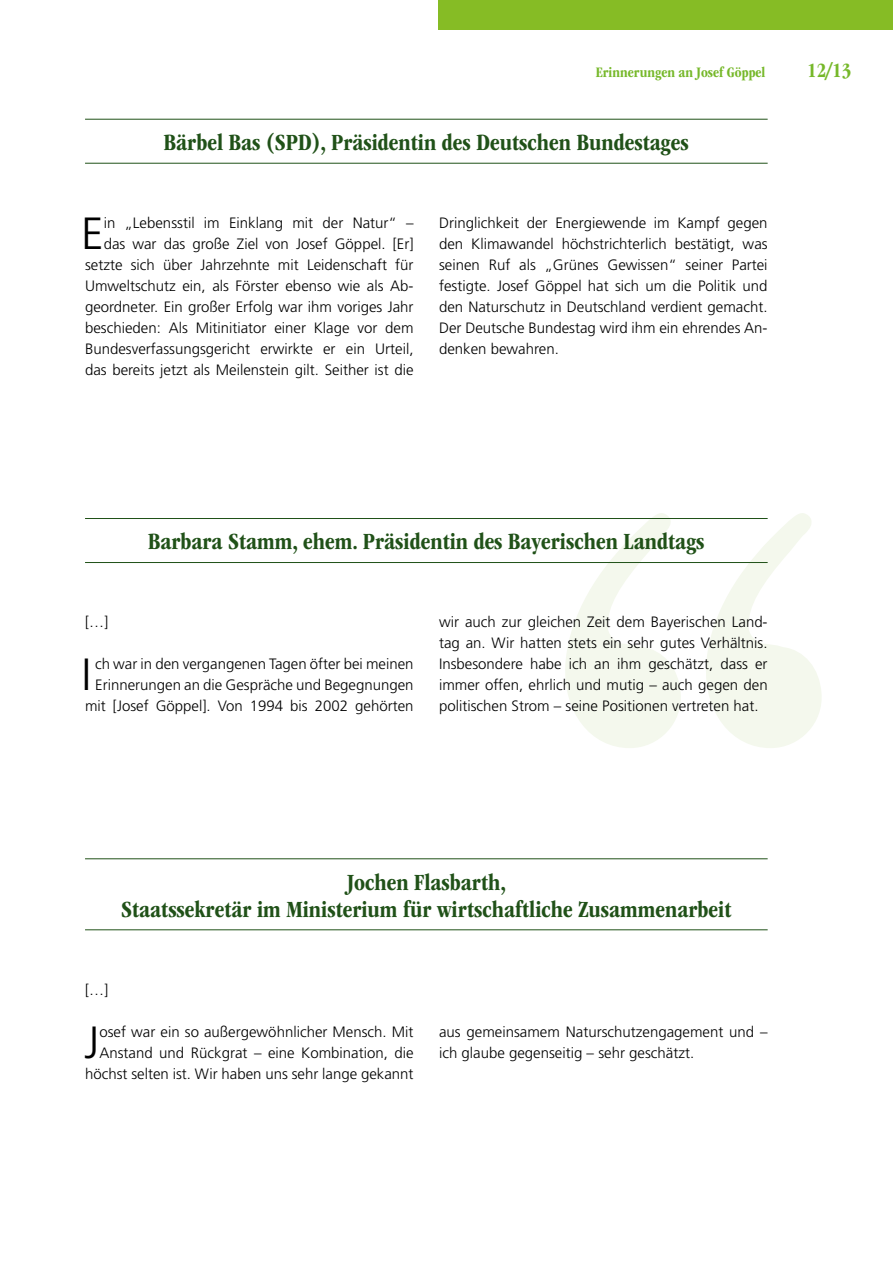
<style>
.page{position:relative;width:893px;height:1263px;background:#fff}
.page>*{position:absolute;margin:0;border:0;box-sizing:border-box;transform-origin:0 0}
.LT_2-Sp_Initial{font:300 45.15px "Frutiger LT Std";color:#000}
.H4_-_Zitat{font:700 condensed 24px/27px "ITC Garamond Std";color:#205118;text-align:center}
.t1{font:700 condensed 21px "ITC Garamond Std";color:#76b82a}
.LT_2-Sp_Initial-2{font:300 15px/21px "Frutiger LT Std";color:#000;text-align:right}
.t2{font:700 condensed 15px "ITC Garamond Std";color:#76b82a}
.LT_2-Sp{font:300 15px "Frutiger LT Std";color:#000}
</style>
<div class="page">
<svg style="left:565px;top:513px;width:257px;height:235px"></svg>
<div style="left:438px;top:0;width:455px;height:30px;background:#86bc25"></div>
<hr style="left:85px;top:119px;width:683px;height:1px;background:#205118">
<hr style="left:85px;top:163px;width:683px;height:1px;background:#205118">
<hr style="left:85px;top:518px;width:683px;height:1px;background:#205118">
<hr style="left:85px;top:562px;width:683px;height:1px;background:#205118">
<hr style="left:85px;top:858px;width:683px;height:1px;background:#205118">
<hr style="left:85px;top:929px;width:683px;height:1px;background:#205118">
<p class="t2" style="left:596px;top:63px;width:171px">Erinnerungen an Josef Göppel</p>
<h3 class="t1" style="left:807px;top:58px;width:46px">12/13</h3>
<h1 class="H4_-_Zitat" style="left:164px;top:129px;width:526px">Bärbel Bas (SPD), Präsidentin des Deutschen Bundestages</h1>
<p class="LT_2-Sp_Initial-2" style="left:85px;top:213px;width:330px">in „Lebensstil im Einklang mit der Natur“ – das war das große Ziel von Josef Göppel. [Er] setzte sich über Jahrzehnte mit Leidenschaft für Umweltschutz ein, als Förster ebenso wie als Ab&shy;geordneter. Ein großer Erfolg war ihm voriges Jahr beschieden: Als Mitinitiator einer Klage vor dem Bundesverfassungsgericht erwirkte er ein Urteil, das bereits jetzt als Meilenstein gilt. Seither ist die</p>
<p class="LT_2-Sp_Initial-2" style="left:439px;top:213px;width:330px;text-align:justify">Dringlichkeit der Energiewende im Kampf gegen den Klimawandel höchstrichterlich bestätigt, was seinen Ruf als „Grünes Gewissen“ seiner Partei festigte. Josef Göppel hat sich um die Politik und den Naturschutz in Deutschland verdient gemacht.<br>Der Deutsche Bundestag wird ihm ein ehrendes An&shy;denken bewahren.</p>
<p class="LT_2-Sp_Initial" style="left:81px;top:208px;width:24px">E</p>
<h1 class="H4_-_Zitat" style="left:148px;top:528px;width:558px">Barbara Stamm, ehem. Präsidentin des Bayerischen Landtags</h1>
<p class="LT_2-Sp" style="left:85px;top:614px;width:25px">[…]</p>
<p class="LT_2-Sp_Initial" style="left:82px;top:649px;width:12px">I</p>
<p class="LT_2-Sp_Initial-2" style="left:85px;top:654px;width:330px">ch war in den vergangenen Tagen öfter bei meinen<br>Erinnerungen an die Gespräche und Begegnungen mit [Josef Göppel]. Von 1994 bis 2002 gehörten</p>
<p class="LT_2-Sp_Initial-2" style="left:439px;top:612px;width:330px;text-align:justify">wir auch zur gleichen Zeit dem Bayerischen Land&shy;tag an. Wir hatten stets ein sehr gutes Verhältnis.<br>Insbesondere habe ich an ihm geschätzt, dass er immer offen, ehrlich und mutig – auch gegen den politischen Strom – seine Positionen vertreten hat.</p>
<h1 class="H4_-_Zitat" style="left:121px;top:869px;width:612px">Jochen Flasbarth,<br>Staatssekretär im Ministerium für wirtschaftliche Zusammenarbeit</h1>
<p class="LT_2-Sp" style="left:85px;top:981px;width:25px">[…]</p>
<p class="LT_2-Sp_Initial" style="left:84px;top:1017px;width:17px">J</p>
<p class="LT_2-Sp_Initial-2" style="left:85px;top:1021px;width:330px">osef war ein so außergewöhnlicher Mensch. Mit<br>Anstand und Rückgrat – eine Kombination, die höchst selten ist. Wir haben uns sehr lange gekannt</p>
<p class="LT_2-Sp_Initial-2" style="left:439px;top:1021px;width:330px;text-align:left">aus gemeinsamem Naturschutzengagement und – ich glaube gegenseitig – sehr geschätzt.</p>
</div>
